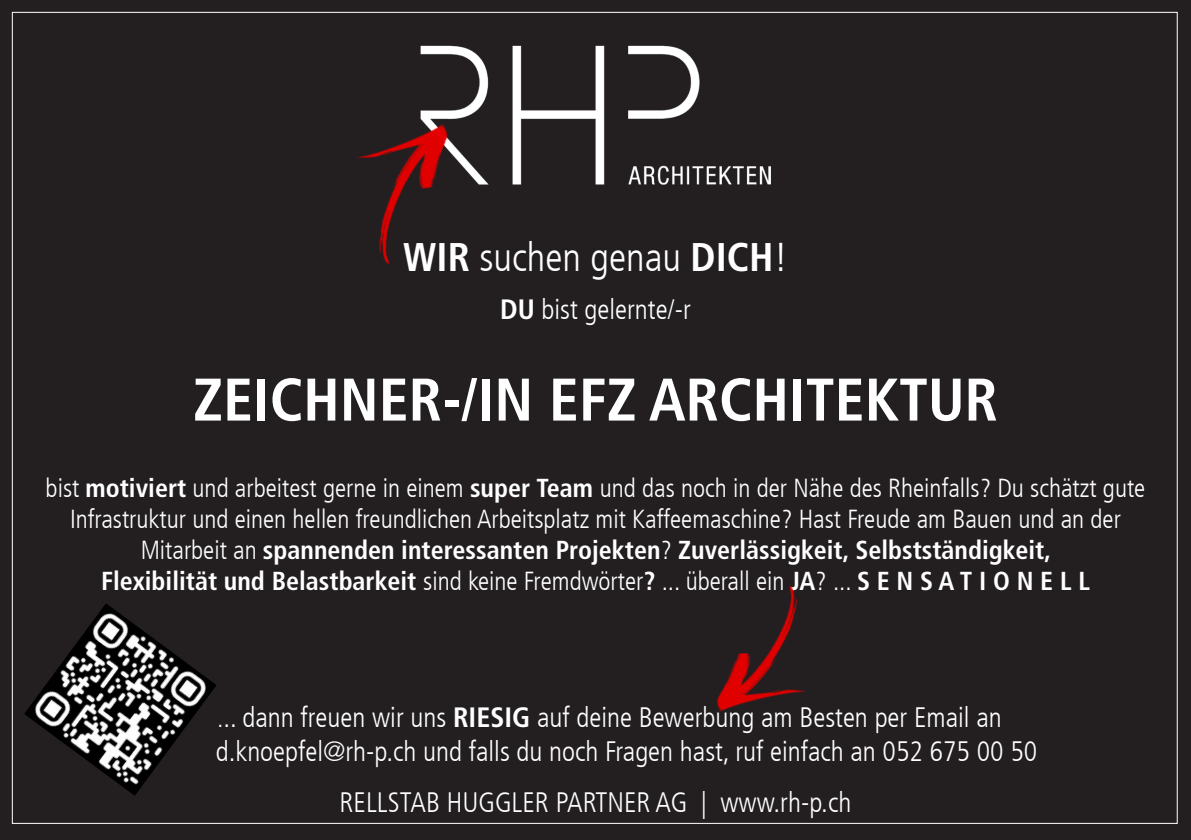
<style>
.page{position:relative;width:1191px;height:840px;background:#fff}
.page>*{position:absolute;margin:0;border:0;box-sizing:border-box;transform-origin:0 0}
.t1{font:700 condensed 60px "Frutiger LT Std";color:#fff}
.t2{font:300 condensed 40px "Frutiger LT";color:#fff}
.t3{font:300 condensed 28px/33.6px "Frutiger LT";color:#fff}
.t4{font:300 condensed 26px/31.2px "Frutiger LT";color:#fff;text-align:center}
.t5{font:700 condensed 26px/31.2px "Frutiger LT Std";color:#fff;text-align:center}
.s1{font-family:"Frutiger LT Std";font-weight:700}
.s2{font-family:"Frutiger LT";font-weight:300}
.s3{font-size:24px}
</style>
<div class="page">
<div style="left:0;top:0;width:1191px;height:839px;background:#231f20"></div>
<img style="left:420px;top:45px;width:350px;height:139px">
<img style="left:316px;top:94px;width:161px;height:170px">
<img style="left:690px;top:584px;width:161px;height:159px">
<img style="left:24px;top:603px;width:193px;height:192px">
<h2 class="t2" style="left:403px;top:234px;width:386px"><span class="s1">WIR</span> suchen genau <span class="s1">DICH</span>!</h2>
<p class="t3" style="left:500px;top:293px;width:192px"><span class="s1">DU</span> bist gelernte/-r</p>
<h1 class="t1" style="left:193px;top:364px;width:806px">ZEICHNER-/IN EFZ ARCHITEKTUR</h1>
<p class="t4" style="left:46px;top:472px;width:1101px">bist <span class="s1">motiviert</span> und arbeitest gerne in einem <span class="s1">super Team</span> und das noch in der Nähe des Rheinfalls? Du schätzt gute<br>Infrastruktur und einen hellen freundlichen Arbeitsplatz mit Kaffeemaschine? Hast Freude am Bauen und an der</p>
<p class="t5" style="left:101px;top:534px;width:990px"><span class="s2">Mitarbeit an</span> spannenden interessanten Projekten<span class="s2">?</span> Zuverlässigkeit, Selbstständigkeit,<br>Flexibilität und Belastbarkeit <span class="s2">sind keine Fremdwörter</span>? <span class="s2">... überall ein</span> JA<span class="s2">? ...</span> S E N S A T I O N E L L</p>
<p class="t3" style="left:216px;top:700px;width:823px"><span class="s3">.</span>.. dann freuen wir uns <span class="s1">RIESIG</span> auf deine Bewerbung am Besten per Email an d.knoepfel@rh-p.ch und falls du noch Fragen hast, ruf einfach an 052 675 00 50</p>
<p class="t3" style="left:340px;top:785px;width:513px">RELLSTAB HUGGLER PARTNER AG | www.rh-p.ch</p>
</div>
